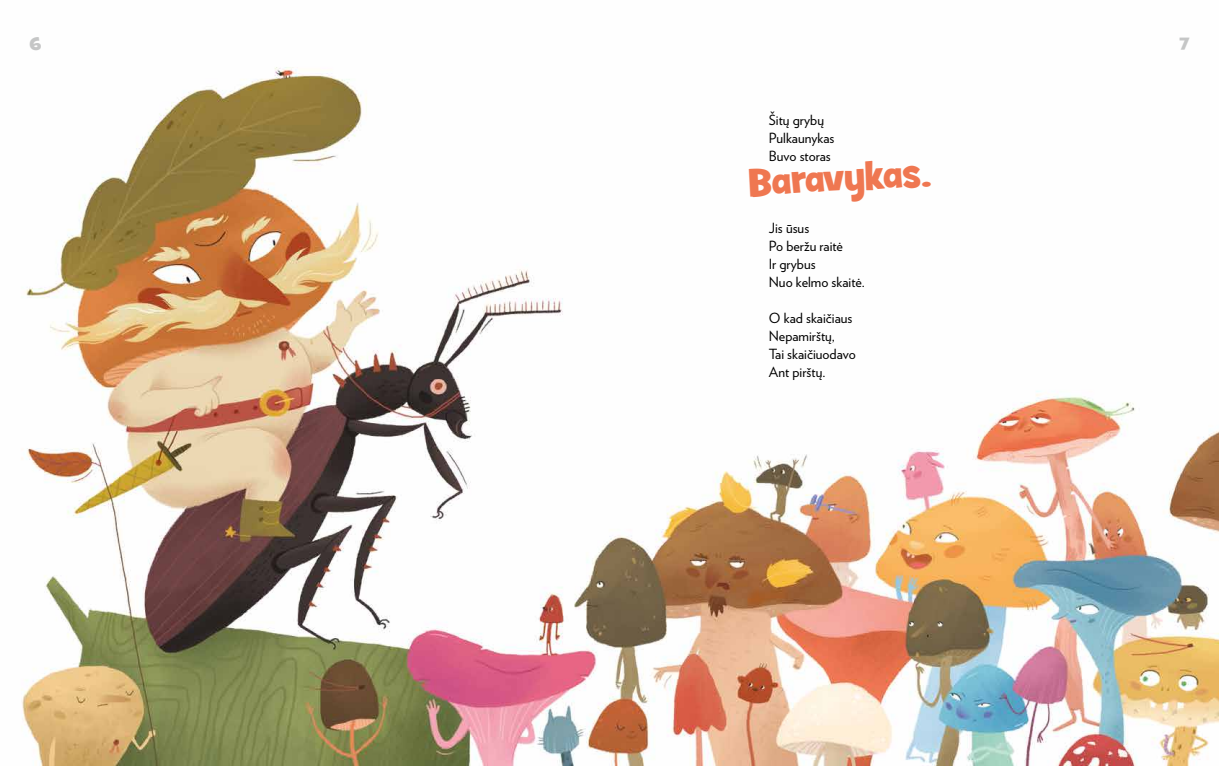
<style>
.page{position:relative;width:1219px;height:766px;background:#fff}
.page>*{position:absolute;margin:0;border:0;box-sizing:border-box;transform-origin:0 0}
.t1{font:37px "Rupert Bear";color:#ef7751}
.t2{font:18px "Rupert Bear";color:#c5c6c6}
.t3{font:14px/18px "Verlag";color:#000}
</style>
<div class="page">
<img style="left:21px;top:67px;width:1198px;height:698px">
<p class="t2" style="left:30px;top:32px;width:13px">6</p>
<p class="t2" style="left:1179px;top:32px;width:11px">7</p>
<p class="t3" style="left:769px;top:110px;width:67px">Šitų grybų<br>Pulkaunykas<br>Buvo storas</p>
<h1 class="t1" style="left:748px;top:158px;width:184px;rotate:-3deg">Baravykas.</h1>
<p class="t3" style="left:769px;top:218px;width:97px">Jis ūsus<br>Po beržu raitė<br>Ir grybus<br>Nuo kelmo skaitė.</p>
<p class="t3" style="left:769px;top:308px;width:88px">O kad skaičiaus<br>Nepamirštų,<br>Tai skaičiuodavo<br>Ant pirštų.</p>
</div>
